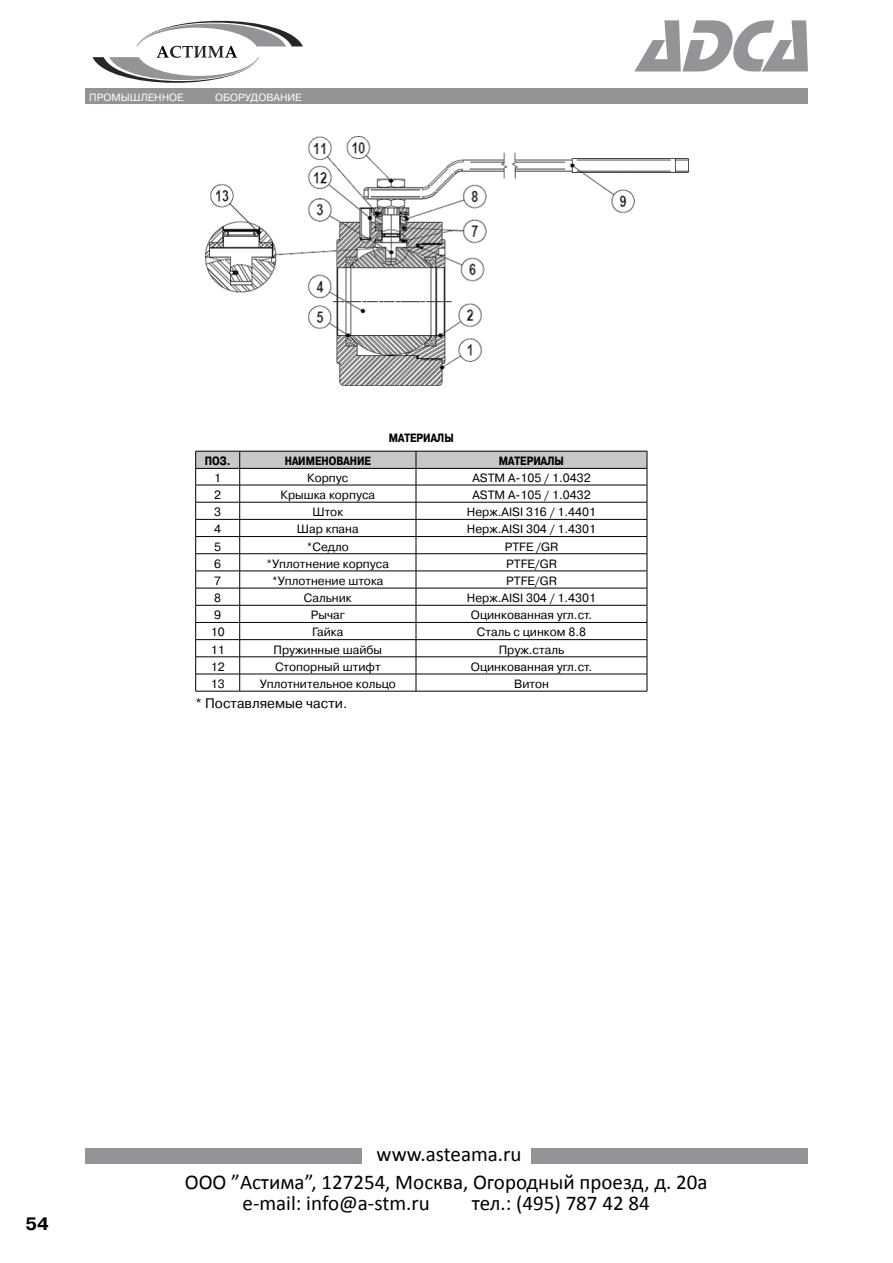
<style>
.page{position:relative;width:893px;height:1263px;background:#fff}
.page>*{position:absolute;margin:0;border:0;box-sizing:border-box;transform-origin:0 0}
.t1{font:21px/27.5px "Calibri";color:#000;text-align:center}
.text{font:700 18px "Pragmatica C";color:#000}
.text-2{font:13.8px "Pragmatica C";color:#000}
.table_cell{font:12px "Pragmatica C";color:#000}
.table_head{font:700 12px "Pragmatica Cond C";color:#000}
.t2{font:10.5px "Pragmatica C";color:#fff}
</style>
<div class="page">
<div style="left:85px;top:89px;width:723px;height:15px;background:#939498"></div>
<div style="left:85px;top:1148px;width:276px;height:16px;background:#939498"></div>
<div style="left:531px;top:1148px;width:277px;height:16px;background:#939498"></div>
<svg style="left:634px;top:20px;width:174px;height:51px"></svg>
<img style="left:205px;top:136px;width:484px;height:249px">
<svg style="left:195px;top:451px;width:453px;height:240px"></svg>
<hr style="left:195px;top:691px;width:45px;height:1px;background:#000">
<hr style="left:240px;top:691px;width:176px;height:1px;background:#000">
<hr style="left:416px;top:691px;width:231px;height:1px;background:#000">
<svg style="left:93px;top:20px;width:210px;height:63px"></svg>
<p class="t2" style="left:89px;top:92px;width:96px">ПРОМЫШЛЕННОЕ</p>
<p class="t2" style="left:215px;top:92px;width:88px">ОБОРУДОВАНИЕ</p>
<p class="table_head" style="left:389px;top:432px;width:67px">МАТЕРИАЛЫ</p>
<p class="table_head" style="left:205px;top:454px;width:28px">ПОЗ.</p>
<p class="table_head" style="left:285px;top:454px;width:88px">НАИМЕНОВАНИЕ</p>
<p class="table_head" style="left:499px;top:454px;width:67px">МАТЕРИАЛЫ</p>
<p class="table_cell" style="left:214px;top:471px;width:8px">1</p>
<p class="table_cell" style="left:307px;top:471px;width:43px">Корпус</p>
<p class="table_cell" style="left:472px;top:471px;width:120px">ASTM A-105 / 1.0432</p>
<p class="table_cell" style="left:214px;top:488px;width:8px">2</p>
<p class="table_cell" style="left:280px;top:488px;width:96px">Крышка корпуса</p>
<p class="table_cell" style="left:472px;top:488px;width:120px">ASTM A-105 / 1.0432</p>
<p class="table_cell" style="left:214px;top:505px;width:8px">3</p>
<p class="table_cell" style="left:312px;top:505px;width:32px">Шток</p>
<p class="table_cell" style="left:467px;top:505px;width:131px">Нерж.AISI 316 / 1.4401</p>
<p class="table_cell" style="left:214px;top:523px;width:8px">4</p>
<p class="table_cell" style="left:297px;top:523px;width:63px">Шар кпана</p>
<p class="table_cell" style="left:467px;top:523px;width:131px">Нерж.AISI 304 / 1.4301</p>
<p class="table_cell" style="left:214px;top:540px;width:8px">5</p>
<p class="table_cell" style="left:307px;top:540px;width:43px">*Седло</p>
<p class="table_cell" style="left:505px;top:540px;width:55px">PTFE /GR</p>
<p class="table_cell" style="left:214px;top:557px;width:8px">6</p>
<p class="table_cell" style="left:267px;top:557px;width:124px">*Уплотнение корпуса</p>
<p class="table_cell" style="left:506px;top:557px;width:52px">PTFE/GR</p>
<p class="table_cell" style="left:214px;top:574px;width:8px">7</p>
<p class="table_cell" style="left:272px;top:574px;width:113px">*Уплотнение штока</p>
<p class="table_cell" style="left:506px;top:574px;width:52px">PTFE/GR</p>
<p class="table_cell" style="left:214px;top:591px;width:8px">8</p>
<p class="table_cell" style="left:304px;top:591px;width:49px">Сальник</p>
<p class="table_cell" style="left:467px;top:591px;width:131px">Нерж.AISI 304 / 1.4301</p>
<p class="table_cell" style="left:214px;top:608px;width:8px">9</p>
<p class="table_cell" style="left:311px;top:608px;width:36px">Рычаг</p>
<p class="table_cell" style="left:471px;top:608px;width:123px">Оцинкованная угл.ст.</p>
<p class="table_cell" style="left:211px;top:626px;width:15px">10</p>
<p class="table_cell" style="left:312px;top:626px;width:33px">Гайка</p>
<p class="table_cell" style="left:477px;top:626px;width:111px">Сталь с цинком 8.8</p>
<p class="table_cell" style="left:211px;top:643px;width:15px">11</p>
<p class="table_cell" style="left:274px;top:643px;width:110px">Пружинные шайбы</p>
<p class="table_cell" style="left:499px;top:643px;width:67px">Пруж.сталь</p>
<p class="table_cell" style="left:211px;top:660px;width:15px">12</p>
<p class="table_cell" style="left:275px;top:660px;width:107px">Стопорный штифт</p>
<p class="table_cell" style="left:471px;top:660px;width:123px">Оцинкованная угл.ст.</p>
<p class="table_cell" style="left:211px;top:677px;width:15px">13</p>
<p class="table_cell" style="left:260px;top:677px;width:138px">Уплотнительное кольцо</p>
<p class="table_cell" style="left:514px;top:677px;width:36px">Витон</p>
<p class="text-2" style="left:195px;top:695px;width:153px">* Поставляемые части.</p>
<p class="text" style="left:26px;top:1214px;width:25px">54</p>
<h1 class="t1" style="left:185px;top:1140px;width:524px">www.asteama.ru<br>ООО ”Астима”, 127254, Москва, Огородный проезд, д. 20а</h1>
<h1 class="t1" style="left:243px;top:1189px;width:189px">e-mail: info@a-stm.ru</h1>
<h1 class="t1" style="left:472px;top:1189px;width:179px">тел.: (495) 787 42 84</h1>
</div>
